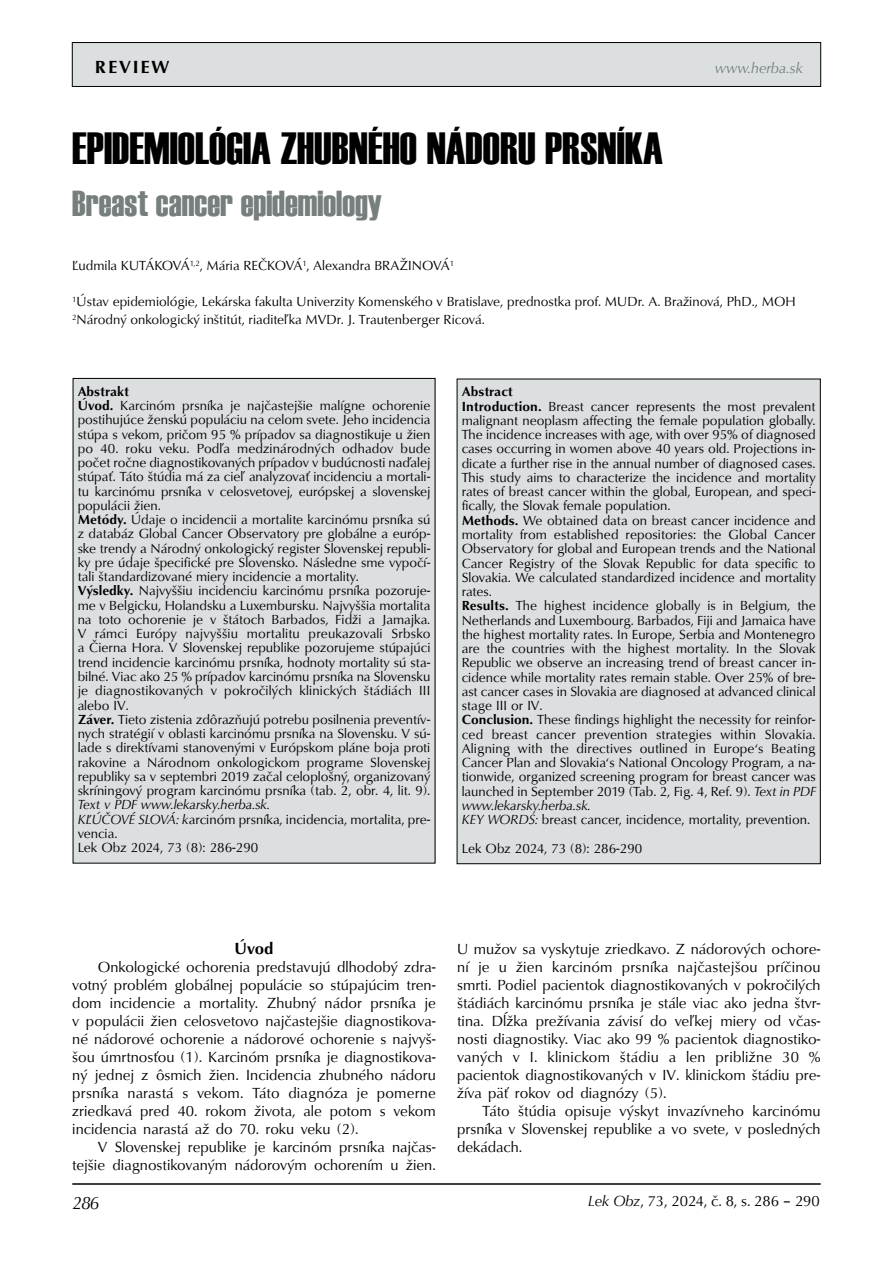
<style>
.page{position:relative;width:893px;height:1263px;background:#fff}
.page>*{position:absolute;margin:0;border:0;box-sizing:border-box;transform-origin:0 0}
.t1{font:45px "Haettenschweiler";color:#000}
.t2{font:36px "Haettenschweiler";color:#777e7e}
.t3{font:700 18px "URW Classico TEE";letter-spacing:.1em;color:#000}
.t4{font:italic 18px "URW Classico TEE";color:#000}
.t5{font:700 16.5px "URW Classico TEE";color:#000}
.t6{font:15px/18px "URW Classico TEE";color:#000;text-align:justify}
.t7{font:italic 15px "URW Classico TEE";color:#777e7e}
.t8{font:13.5px/14.2px "URW Classico TEE";color:#000}
.s1{font-weight:700}
.s2{font-style:italic}
</style>
<div class="page">
<div style="left:72px;top:43px;width:749px;height:43px;background:#dcdfe0"></div>
<div style="left:72px;top:42px;width:749px;height:45px;border:1px solid #000"></div>
<hr style="left:72px;top:1183px;width:749px;height:2px;background:#000">
<div style="left:73px;top:378px;width:362px;height:485px;background:#dcdfe0"></div>
<div style="left:457px;top:379px;width:363px;height:485px;background:#dcdfe0"></div>
<h3 class="t3" style="left:95px;top:56px;width:76px">REVIEW</h3>
<p class="t7" style="left:715px;top:59px;width:90px">www.herba.sk</p>
<h1 class="t1" style="left:72px;top:117px;width:592px">EPIDEMIOLÓGIA ZHUBNÉHO NÁDORU PRSNÍKA</h1>
<h2 class="t2" style="left:72px;top:179px;width:311px">Breast cancer epidemiology</h2>
<p class="t8" style="left:72px;top:259px;width:383px">Ľudmila KUTÁKOVÁ<sup>1,2</sup>, Mária REČKOVÁ<sup>1</sup>, Alexandra BRAŽINOVÁ<sup>1</sup></p>
<p class="t8" style="left:72px;top:293px;width:725px;line-height:18px"><sup>1</sup>Ústav epidemiológie, Lekárska fakulta Univerzity Komenského v Bratislave, prednostka prof. MUDr. A. Bražinová, PhD., MOH<br><sup>2</sup>Národný onkologický inštitút, riaditeľka MVDr. J. Trautenberger Ricová.</p>
<p class="t8" style="left:78px;top:384px;width:354px"><span class="s1">Abstrakt<br>Úvod.</span> Karcinóm prsníka je najčastejšie malígne ochorenie postihujúce ženskú populáciu na celom svete. Jeho incidencia stúpa s vekom, pričom 95 % prípadov sa diagnostikuje u žien po 40. roku veku. Podľa medzinárodných odhadov bude počet ročne diagnostikovaných prípadov v budúcnosti naďalej stúpať. Táto štúdia má za cieľ analyzovať incidenciu a mortali&shy;tu karcinómu prsníka v celosvetovej, európskej a slovenskej populácii žien.<br><span class="s1">Metódy.</span> Údaje o incidencii a mortalite karcinómu prsníka sú z databáz Global Cancer Observatory pre globálne a európ&shy;ske trendy a Národný onkologický register Slovenskej republi&shy;ky pre údaje špecifické pre Slovensko. Následne sme vypočí&shy;tali štandardizované miery incidencie a mortality.<br><span class="s1">Výsledky.</span> Najvyššiu incidenciu karcinómu prsníka pozoruje&shy;me v Belgicku, Holandsku a Luxembursku. Najvyššia mortalita na toto ochorenie je v štátoch Barbados, Fidži a Jamajka.<br>V rámci Európy najvyššiu mortalitu preukazovali Srbsko a Čierna Hora. V Slovenskej republike pozorujeme stúpajúci trend incidencie karcinómu prsníka, hodnoty mortality sú sta&shy;bilné. Viac ako 25 % prípadov karcinómu prsníka na Slovensku je diagnostikovaných v pokročilých klinických štádiách III alebo IV.<br><span class="s1">Záver.</span> Tieto zistenia zdôrazňujú potrebu posilnenia preventív&shy;nych stratégií v oblasti karcinómu prsníka na Slovensku. V sú&shy;lade s direktívami stanovenými v Európskom pláne boja proti rakovine a Národnom onkologickom programe Slovenskej republiky sa v septembri 2019 začal celoplošný, organizovaný skríningový program karcinómu prsníka (tab. 2, obr. 4, lit. 9).</p>
<p class="t8" style="left:78px;top:798px;width:354px"><span class="s2">Text v PDF www.lekarsky.herba.sk.<br>KĽÚČOVÉ SLOVÁ: k</span>arcinóm prsníka, incidencia, mortalita, pre&shy;vencia.<br>Lek Obz 2024, 73 (8): 286-290</p>
<p class="t8" style="left:462px;top:385px;width:356px"><span class="s1">Abstract<br>Introduction.</span> Breast cancer represents the most prevalent malignant neoplasm affecting the female population globally.<br>The incidence increases with age, with over 95% of diagnosed cases occurring in women above 40 years old. Projections in&shy;dicate a further rise in the annual number of diagnosed cases.<br>This study aims to characterize the incidence and mortality rates of breast cancer within the global, European, and speci&shy;fically, the Slovak female population.<br><span class="s1">Methods.</span> We obtained data on breast cancer incidence and mortality from established repositories: the Global Cancer Observatory for global and European trends and the National Cancer Registry of the Slovak Republic for data specific to Slovakia. We calculated standardized incidence and mortality rates.<br><span class="s1">Results.</span> The highest incidence globally is in Belgium, the Netherlands and Luxembourg. Barbados, Fiji and Jamaica have the highest mortality rates. In Europe, Serbia and Montenegro are the countries with the highest mortality. In the Slovak Republic we observe an increasing trend of breast cancer in&shy;cidence while mortality rates remain stable. Over 25% of bre&shy;ast cancer cases in Slovakia are diagnosed at advanced clinical stage III or IV.<br><span class="s1">Conclusion.</span> These findings highlight the necessity for reinfor&shy;ced breast cancer prevention strategies within Slovakia.<br>Aligning with the directives outlined in Europe‘s Beating Cancer Plan and Slovakia‘s National Oncology Program, a na&shy;tionwide, organized screening program for breast cancer was launched in September 2019 (Tab. 2, Fig. 4, Ref. 9). <span class="s2">Text in PDF www.lekarsky.herba.sk.<br>KEY WORDS:</span> breast cancer, incidence, mortality, prevention.</p>
<p class="t8" style="left:462px;top:841px;width:182px">Lek Obz 2024, 73 (8): 286-290</p>
<p class="t5" style="left:234px;top:938px;width:41px">Úvod</p>
<p class="t6" style="left:72px;top:958px;width:365px;text-indent:26px">Onkologické ochorenia predstavujú dlhodobý zdra&shy;votný problém globálnej populácie so stúpajúcim tren&shy;dom incidencie a mortality. Zhubný nádor prsníka je v populácii žien celosvetovo najčastejšie diagnostikova&shy;né nádorové ochorenie a nádorové ochorenie s najvyš&shy;šou úmrtnosťou (1). Karcinóm prsníka je diagnostikova&shy;ný jednej z ôsmich žien. Incidencia zhubného nádoru prsníka narastá s vekom. Táto diagnóza je pomerne zriedkavá pred 40. rokom života, ale potom s vekom incidencia narastá až do 70. roku veku (2).</p>
<p class="t6" style="left:72px;top:1138px;width:365px;text-align:right">V Slovenskej republike je karcinóm prsníka najčas&shy;tejšie diagnostikovaným nádorovým ochorením u žien.</p>
<h3 class="t4" style="left:73px;top:1191px;width:27px">286</h3>
<p class="t6" style="left:457px;top:940px;width:365px">U mužov sa vyskytuje zriedkavo. Z nádorových ochore&shy;ní je u žien karcinóm prsníka najčastejšou príčinou smrti. Podiel pacientok diagnostikovaných v pokročilých štádiách karcinómu prsníka je stále viac ako jedna štvr&shy;tina. Dĺžka prežívania závisí do veľkej miery od včas&shy;nosti diagnostiky. Viac ako 99 % pacientok diagnostiko&shy;vaných v I. klinickom štádiu a len približne 30 % pacientok diagnostikovaných v IV. klinickom štádiu pre&shy;žíva päť rokov od diagnózy (5).</p>
<p class="t6" style="left:457px;top:1102px;width:365px;text-indent:26px">Táto štúdia opisuje výskyt invazívneho karcinómu prsníka v Slovenskej republike a vo svete, v posledných dekádach.</p>
<p class="t6" style="left:588px;top:1192px;width:233px"><span class="s2">Lek Obz</span>, 73, 2024, č. 8, s. 286 – 290</p>
</div>
